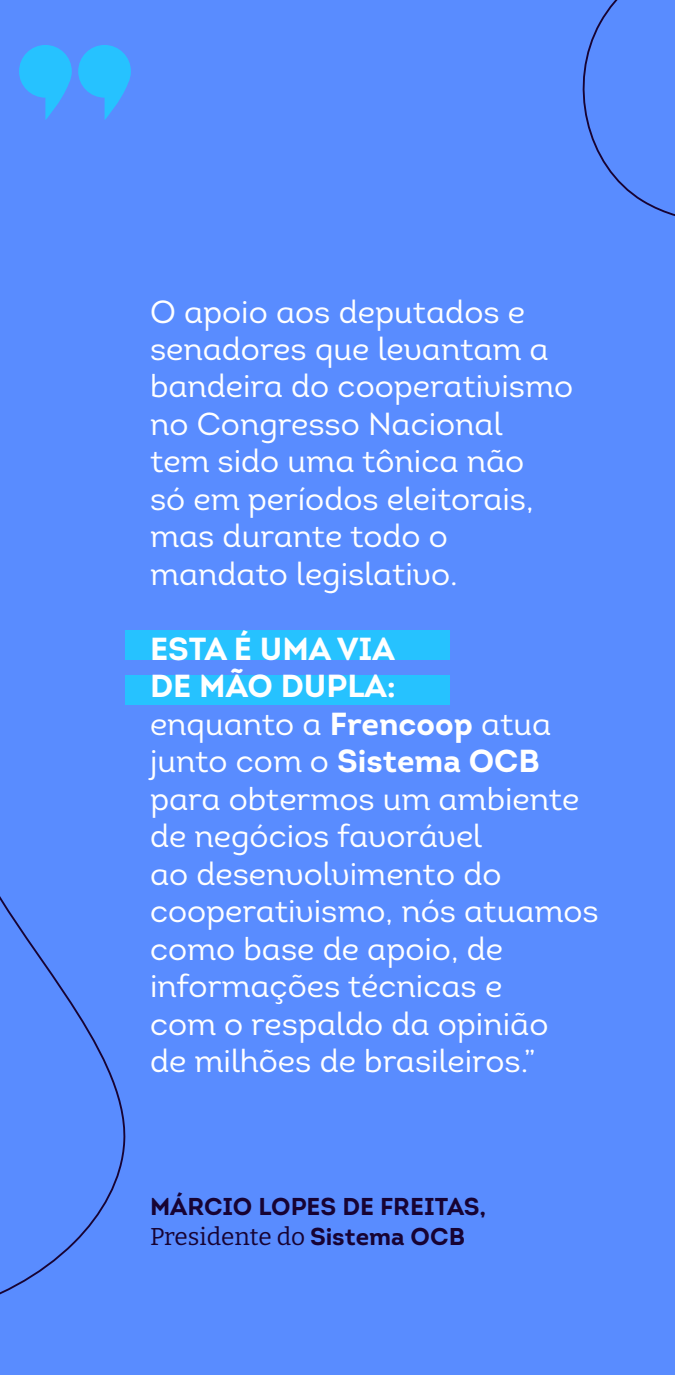
<style>
.page{position:relative;width:675px;height:1375px;background:#598cff}
.page>*{position:absolute;margin:0;border:0;box-sizing:border-box;transform-origin:0 0}
.t1{font:31.88px/37.5px "Intro Book Alt";color:#fff}
.t2{font:700 31.88px/37.5px "Intro";color:#fff}
.t3{font:24.38px "Bitter";color:#170333}
.t4{font:700 24.38px "Intro";color:#170333}
.s1{font-family:"Intro";font-weight:700}
.s2{font-family:"Intro Book Alt";font-weight:400}
</style>
<div class="page">
<svg style="left:19px;top:45px;width:112px;height:75px"></svg>
<div style="left:125px;top:630px;width:325px;height:30px;background:#26c2ff"></div>
<div style="left:125px;top:675px;width:325px;height:30px;background:#26c2ff"></div>
<svg style="left:582px;top:0;width:93px;height:216px"></svg>
<svg style="left:0;top:896px;width:126px;height:399px"></svg>
<p class="t1" style="left:150px;top:293px;width:425px">O apoio aos deputados e senadores que levantam a bandeira do cooperativismo no Congresso Nacional<br>tem sido uma tônica não<br>só em períodos eleitorais, mas durante todo o mandato legislativo.</p>
<p class="t2" style="left:150px;top:630px;width:248px">ESTA É UMA VIA<br>DE MÃO DUPLA:</p>
<p class="t1" style="left:150px;top:705px;width:403px">enquanto a <span class="s1">Frencoop</span> atua</p>
<p class="t2" style="left:150px;top:742px;width:391px"><span class="s2">junto com o</span> Sistema OCB</p>
<p class="t1" style="left:150px;top:780px;width:450px">para obtermos um ambiente de negócios favorável<br>ao desenvolvimento do cooperativismo, nós atuamos como base de apoio, de informações técnicas e<br>com o respaldo da opinião<br>de milhões de brasileiros.”</p>
<p class="t4" style="left:150px;top:1191px;width:338px">MÁRCIO LOPES DE FREITAS,</p>
<p class="t3" style="left:150px;top:1221px;width:317px">Presidente do <span class="s1">Sistema OCB</span></p>
</div>
